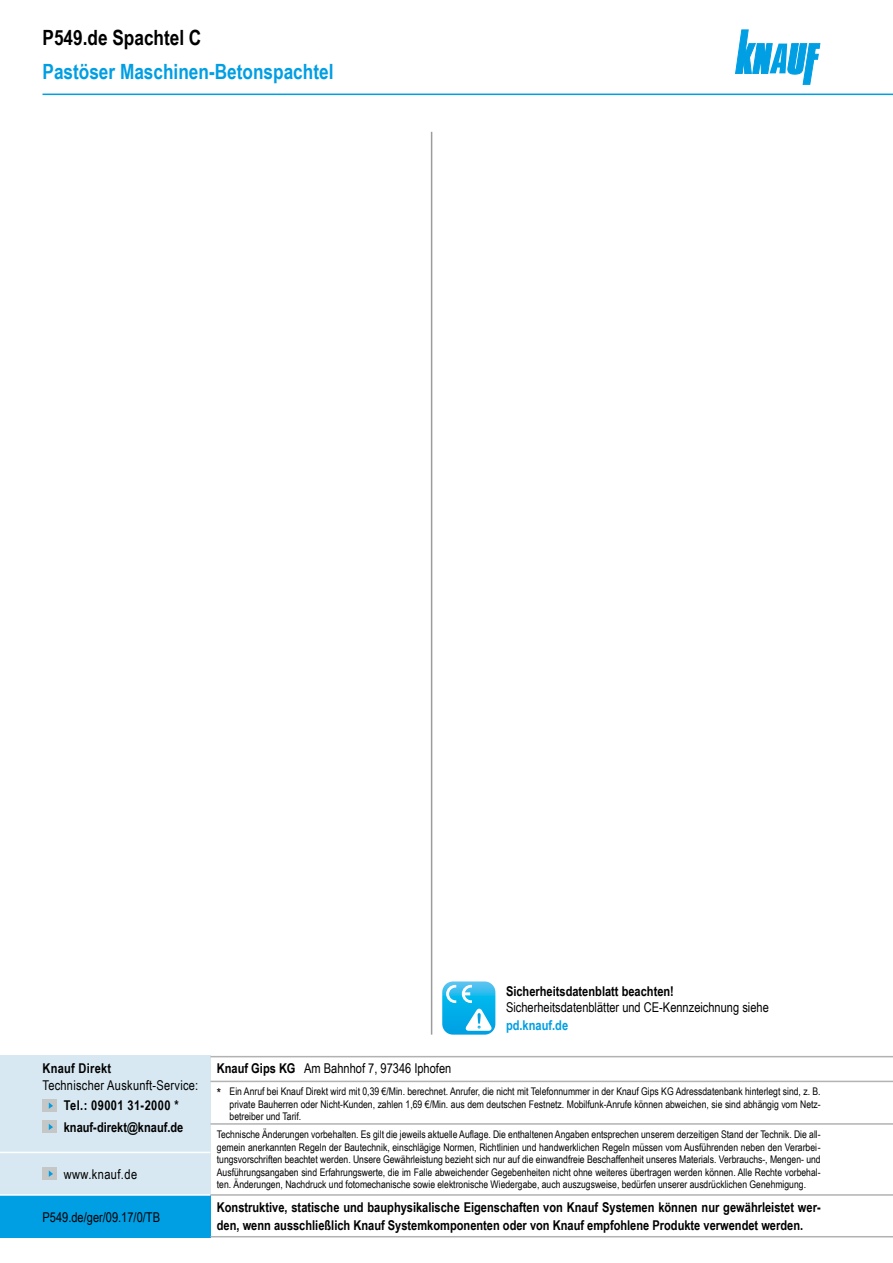
<style>
.page{position:relative;width:893px;height:1263px;background:#fff}
.page>*{position:absolute;margin:0;border:0;box-sizing:border-box;transform-origin:0 0}
.Ue2_Kopf_14cyan_TB{font:700 21px "Arial Narrow";color:#009ee3}
.Ue1_Kopf_14schwarz_T{font:700 21px "Arial Narrow";color:#000}
.Piktogramm_Text_TB{font:700 13.5px/18px "Arial Narrow";color:#000}
.Piktogramm_Text_TB-2{font:13.5px "Arial Narrow";color:#000}
.Piktogramm_Text_TB-3{font:13.5px "Arial Narrow";letter-spacing:.02em;color:#000}
.Impressum_Drucknorm{font:13.5px "Arial Narrow";color:#000}
.Piktogramm_Text_TB-4{font:700 13.5px "Arial Narrow";letter-spacing:.03em;color:#000}
.Piktogramm_Text_TB-5{font:13.5px "Arial Narrow";letter-spacing:.03em;color:#000}
.Piktogramm_Text_TB-6{font:700 13.5px "Arial Narrow";letter-spacing:.02em;color:#000}
.Link_Internet_blau_T{font:700 13.5px "Arial Narrow";color:#009ee3}
.t1{font:10.5px/12.6px "Arial Narrow";color:#000;text-align:justify}
.s1{font-weight:700}
.s2{font-size:13.5px}
</style>
<div class="page">
<svg style="left:735px;top:30px;width:85px;height:54px"></svg>
<hr style="left:431px;top:132px;width:1px;height:903px;background:#9c9c9d">
<hr style="left:43px;top:94px;width:850px;height:1px;background:#009ee3">
<div style="left:0;top:1195px;width:210px;height:42px;background:#009ee3"></div>
<div style="left:0;top:1056px;width:210px;height:139px;background:#d7e8f2"></div>
<div style="left:43px;top:1167px;width:14px;height:13px;background:#c5c6c6"></div>
<svg style="left:49px;top:1170px;width:4px;height:7px"></svg>
<hr style="left:210px;top:1123px;width:683px;height:2px;background:#b1b2b3">
<div style="left:43px;top:1120px;width:14px;height:13px;background:#c5c6c6"></div>
<svg style="left:49px;top:1124px;width:4px;height:6px"></svg>
<div style="left:43px;top:1099px;width:14px;height:13px;background:#c5c6c6"></div>
<svg style="left:49px;top:1102px;width:4px;height:7px"></svg>
<hr style="left:0;top:1194px;width:210px;height:2px;background:#fff">
<hr style="left:0;top:1152px;width:210px;height:1px;background:#fff">
<hr style="left:210px;top:1194px;width:683px;height:2px;background:#b1b2b3">
<hr style="left:210px;top:1236px;width:683px;height:1px;background:#b1b2b3">
<hr style="left:210px;top:1056px;width:683px;height:1px;background:#b1b2b3">
<hr style="left:210px;top:1081px;width:683px;height:1px;background:#b1b2b3">
<svg style="left:442px;top:981px;width:53px;height:54px"></svg>
<p class="Ue1_Kopf_14schwarz_T" style="left:43px;top:22px;width:160px">P549.de Spachtel C</p>
<p class="Ue2_Kopf_14cyan_TB" style="left:43px;top:56px;width:292px">Pastöser Maschinen-Betonspachtel</p>
<p class="Piktogramm_Text_TB" style="left:506px;top:981px;width:169px">Sicherheitsdatenblatt beachten!</p>
<p class="Piktogramm_Text_TB-2" style="left:506px;top:997px;width:264px">Sicherheitsdatenblätter und CE-Kennzeichnung siehe</p>
<p class="Link_Internet_blau_T" style="left:506px;top:1015px;width:64px">pd.knauf.de</p>
<p class="Piktogramm_Text_TB-6" style="left:43px;top:1058px;width:70px">Knauf Direkt</p>
<p class="Piktogramm_Text_TB-3" style="left:43px;top:1075px;width:157px">Technischer Auskunft-Service:</p>
<p class="Piktogramm_Text_TB" style="left:64px;top:1117px;width:121px">knauf-direkt@knauf.de</p>
<p class="Piktogramm_Text_TB-5" style="left:64px;top:1164px;width:75px">www.knauf.de</p>
<p class="Piktogramm_Text_TB-4" style="left:64px;top:1095px;width:116px">Tel.: 09001 31-2000 *</p>
<p class="Impressum_Drucknorm" style="left:43px;top:1207px;width:119px">P549.de/ger/09.17/0/TB</p>
<p class="Piktogramm_Text_TB-2" style="left:217px;top:1059px;width:236px"><span class="s1">Knauf Gips KG</span> Am Bahnhof 7, 97346 Iphofen</p>
<p class="t1" style="left:230px;top:1084px;width:593px;text-indent:-13px"><span class="s2">*</span> Ein Anruf bei Knauf Direkt wird mit 0,39 €/Min. berechnet. Anrufer, die nicht mit Telefonnummer in der Knauf Gips KG Adressdatenbank hinterlegt sind, z. B. private Bauherren oder Nicht-Kunden, zahlen 1,69 €/Min. aus dem deutschen Festnetz. Mobilfunk-Anrufe können abweichen, sie sind abhängig vom Netz&shy;betreiber und Tarif.</p>
<p class="t1" style="left:217px;top:1127px;width:605px">Technische Änderungen vorbehalten. Es gilt die jeweils aktuelle Auflage. Die enthaltenen Angaben entsprechen unserem derzeitigen Stand der Technik. Die all&shy;gemein anerkannten Regeln der Bautechnik, einschlägige Normen, Richtlinien und handwerklichen Regeln müssen vom Ausführenden neben den Verarbei&shy;tungsvorschriften beachtet werden. Unsere Gewährleistung bezieht sich nur auf die einwandfreie Beschaffenheit unseres Materials. Verbrauchs-, Mengen- und Ausführungsangaben sind Erfahrungswerte, die im Falle abweichender Gegebenheiten nicht ohne weiteres übertragen werden können. Alle Rechte vorbehal&shy;ten. Änderungen, Nachdruck und fotomechanische sowie elektronische Wiedergabe, auch auszugsweise, bedürfen unserer ausdrücklichen Genehmigung.</p>
<p class="Piktogramm_Text_TB" style="left:217px;top:1197px;width:605px">Konstruktive, statische und bauphysikalische Eigenschaften von Knauf Systemen können nur gewährleistet wer&shy;den, wenn ausschließlich Knauf Systemkomponenten oder von Knauf empfohlene Produkte verwendet werden.</p>
</div>
